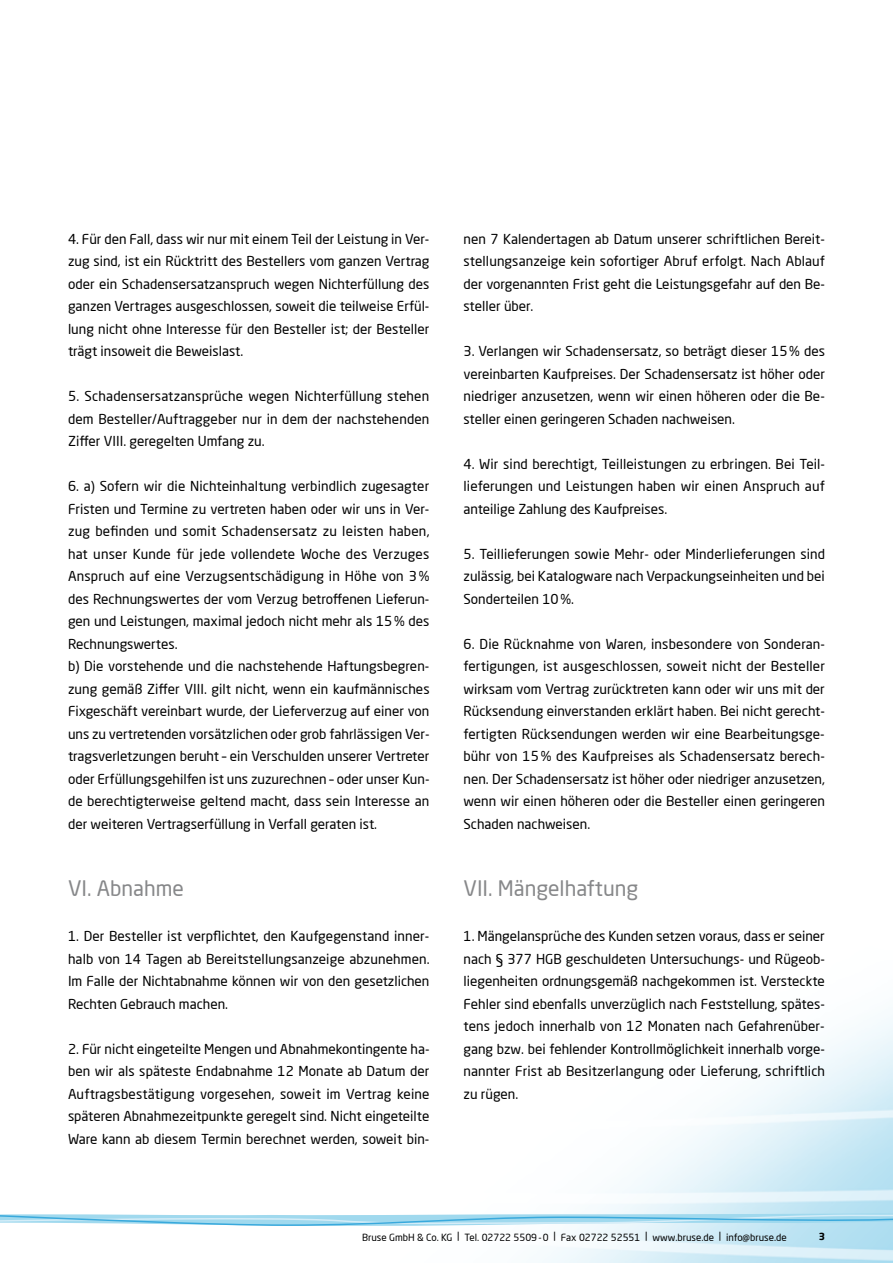
<style>
.page{position:relative;width:893px;height:1263px;background:#fff}
.page>*{position:absolute;margin:0;border:0;box-sizing:border-box;transform-origin:0 0}
.t1{font:21px "Neo Sans Pro";color:#87888a}
.t2{font:13.5px/22.5px "Neo Sans Pro";color:#000;text-align:justify}
.t3{font:9.75px "Neo Sans Pro";color:#000}
.t4{font:700 9.75px "Neo Sans Pro";color:#000}
</style>
<div class="page">
<svg style="left:0;top:1207px;width:893px;height:31px"></svg>
<p class="t2" style="left:68px;top:227px;width:363px">4. Für den Fall, dass wir nur mit einem Teil der Leistung in Ver&shy;zug sind, ist ein Rücktritt des Bestellers vom ganzen Vertrag oder ein Schadensersatzanspruch wegen Nichterfüllung des ganzen Vertrages ausgeschlossen, soweit die teilweise Erfül&shy;lung nicht ohne Interesse für den Besteller ist; der Besteller trägt insoweit die Beweislast.</p>
<p class="t2" style="left:68px;top:385px;width:363px">5. Schadensersatzansprüche wegen Nichterfüllung stehen dem Besteller/Auftraggeber nur in dem der nachstehenden Ziffer VIII. geregelten Umfang zu.</p>
<p class="t2" style="left:68px;top:475px;width:363px;text-align:left">6. a) Sofern wir die Nichteinhaltung verbindlich zugesagter Fristen und Termine zu vertreten haben oder wir uns in Ver&shy;zug befinden und somit Schadensersatz zu leisten haben, hat unser Kunde für jede vollendete Woche des Verzuges Anspruch auf eine Verzugsentschädigung in Höhe von 3 % des Rechnungswertes der vom Verzug betroffenen Lieferun&shy;gen und Leistungen, maximal jedoch nicht mehr als 15 % des Rechnungswertes.<br>b) Die vorstehende und die nachstehende Haftungsbegren&shy;zung gemäß Ziffer VIII. gilt nicht, wenn ein kaufmännisches Fixgeschäft vereinbart wurde, der Lieferverzug auf einer von uns zu vertretenden vorsätzlichen oder grob fahrlässigen Ver&shy;tragsverletzungen beruht – ein Verschulden unserer Vertreter oder Erfüllungsgehilfen ist uns zuzurechnen – oder unser Kun&shy;de berechtigterweise geltend macht, dass sein Interesse an der weiteren Vertragserfüllung in Verfall geraten ist.</p>
<h1 class="t1" style="left:68px;top:876px;width:117px">VI. Abnahme</h1>
<p class="t2" style="left:68px;top:925px;width:363px">1. Der Besteller ist verpflichtet, den Kaufgegenstand inner&shy;halb von 14 Tagen ab Bereitstellungsanzeige abzunehmen.<br>Im Falle der Nichtabnahme können wir von den gesetzlichen Rechten Gebrauch machen.</p>
<p class="t2" style="left:68px;top:1037px;width:363px">2. Für nicht eingeteilte Mengen und Abnahmekontingente ha&shy;ben wir als späteste Endabnahme 12 Monate ab Datum der Auftragsbestätigung vorgesehen, soweit im Vertrag keine späteren Abnahmezeitpunkte geregelt sind. Nicht eingeteilte Ware kann ab diesem Termin berechnet werden, soweit bin-</p>
<p class="t2" style="left:463px;top:227px;width:363px">nen 7 Kalendertagen ab Datum unserer schriftlichen Bereit&shy;stellungsanzeige kein sofortiger Abruf erfolgt. Nach Ablauf der vorgenannten Frist geht die Leistungsgefahr auf den Be&shy;steller über.</p>
<p class="t2" style="left:463px;top:340px;width:363px">3. Verlangen wir Schadensersatz, so beträgt dieser 15 % des vereinbarten Kaufpreises. Der Schadensersatz ist höher oder niedriger anzusetzen, wenn wir einen höheren oder die Be&shy;steller einen geringeren Schaden nachweisen.</p>
<p class="t2" style="left:463px;top:452px;width:363px">4. Wir sind berechtigt, Teilleistungen zu erbringen. Bei Teil&shy;lieferungen und Leistungen haben wir einen Anspruch auf anteilige Zahlung des Kaufpreises.</p>
<p class="t2" style="left:463px;top:542px;width:363px">5. Teillieferungen sowie Mehr- oder Minderlieferungen sind zulässig, bei Katalogware nach Verpackungseinheiten und bei Sonderteilen 10 %.</p>
<p class="t2" style="left:463px;top:632px;width:363px">6. Die Rücknahme von Waren, insbesondere von Sonderan&shy;fertigungen, ist ausgeschlossen, soweit nicht der Besteller wirksam vom Vertrag zurücktreten kann oder wir uns mit der Rücksendung einverstanden erklärt haben. Bei nicht gerecht&shy;fertigten Rücksendungen werden wir eine Bearbeitungsge&shy;bühr von 15 % des Kaufpreises als Schadensersatz berech&shy;nen. Der Schadensersatz ist höher oder niedriger anzusetzen, wenn wir einen höheren oder die Besteller einen geringeren Schaden nachweisen.</p>
<h1 class="t1" style="left:463px;top:876px;width:176px">VII. Mängelhaftung</h1>
<p class="t2" style="left:463px;top:925px;width:363px">1. Mängelansprüche des Kunden setzen voraus, dass er seiner nach § 377 HGB geschuldeten Untersuchungs- und Rügeob&shy;liegenheiten ordnungsgemäß nachgekommen ist. Versteckte Fehler sind ebenfalls unverzüglich nach Feststellung, spätes&shy;tens jedoch innerhalb von 12 Monaten nach Gefahrenüber&shy;gang bzw. bei fehlender Kontrollmöglichkeit innerhalb vorge&shy;nannter Frist ab Besitzerlangung oder Lieferung, schriftlich zu rügen.</p>
<p class="t3" style="left:362px;top:1231px;width:426px">Bruse GmbH &amp; Co. KG | Tel. 02722 5509-0 | Fax 02722 52551 | www.bruse.de | info@bruse.de</p>
<p class="t4" style="left:819px;top:1230px;width:8px">3</p>
</div>
